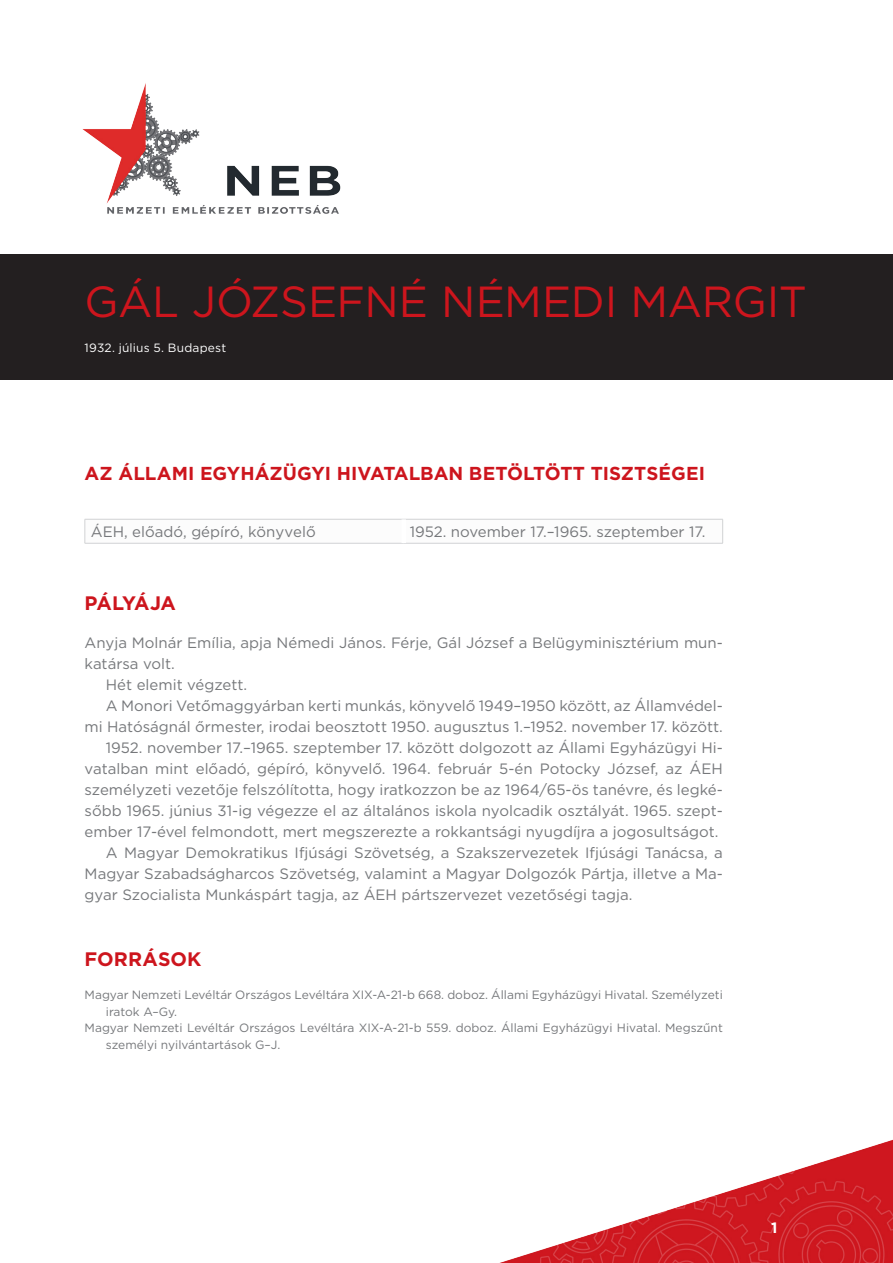
<style>
.page{position:relative;width:893px;height:1263px;background:#fff}
.page>*{position:absolute;margin:0;border:0;box-sizing:border-box;transform-origin:0 0}
.t1{font:43.5px "Gotham";letter-spacing:-.01em;color:#cd151d}
.t2{font:700 19.5px "Gotham";letter-spacing:-.01em;color:#cd151d}
.t3{font:700 18.75px "Gotham";color:#cd151d}
.t4{font:15px "Gotham";color:#76787b}
.t5{font:700 15px "Gotham";color:#fff}
.t6{font:12px "Gotham";color:#76787b}
.t7{font:12px "Gotham";letter-spacing:.015em;color:#fff}
</style>
<div class="page">
<img style="left:500px;top:1140px;width:393px;height:123px">
<div style="left:0;top:254px;width:893px;height:125px;background:#231f20"></div>
<img style="left:82px;top:83px;width:259px;height:131px">
<svg style="left:85px;top:519px;width:638px;height:24px"></svg>
<hr style="left:85px;top:543px;width:319px;height:1px;background:#d1d2d4">
<hr style="left:404px;top:543px;width:319px;height:1px;background:#d1d2d4">
<div style="left:401px;top:519px;width:5px;height:24px;background:#fff"></div>
<h1 class="t1" style="left:85px;top:274px;width:724px">Gál Józsefné N émedi Marg it</h1>
<p class="t7" style="left:85px;top:340px;width:143px">1932. július 5. Budapest</p>
<p class="t3" style="left:85px;top:461px;width:622px">AZ ÁLLAMI EGYHÁZÜGYI H IVATALBAN BETÖLTÖTT TISZTSÉGEI</p>
<p class="t4" style="left:91px;top:522px;width:226px">ÁEH, előadó, gépíró, könyvelő</p>
<p class="t4" style="left:410px;top:522px;width:297px">1952. november 17.–1965. szeptember 17.</p>
<h2 class="t2" style="left:85px;top:590px;width:92px">PÁLYÁJA</h2>
<p class="t4" style="left:85px;top:633px;width:640px">Anyja Molnár Emília, apja Némedi János. Férje, Gál József a Belügyminisztérium mun-</p>
<p class="t4" style="left:85px;top:654px;width:92px">katársa volt.</p>
<p class="t4" style="left:106px;top:675px;width:143px">Hét elemit végzett.</p>
<p class="t4" style="left:106px;top:696px;width:618px">A M onori Vetőmaggyárban kerti munkás, könyvelő 1949–1950 között, az Államvédel-</p>
<p class="t4" style="left:85px;top:717px;width:640px">mi Hatóságnál őrmester, irodai beosztott 1950. augusztus 1.–1952. november 17. között.</p>
<p class="t4" style="left:106px;top:738px;width:618px">1952. november 17.–1965. szeptember 17. között dolgozott az Állami Egyházügyi Hi-</p>
<p class="t4" style="left:85px;top:759px;width:640px">vatalban mint előadó, gépíró, könyvelő. 1964. február 5-én Potocky József, az ÁE H</p>
<p class="t4" style="left:85px;top:780px;width:640px">személyzeti vezetője felszólította, hogy iratkozzon be az 1964/65-ös tanévre, és legké-</p>
<p class="t4" style="left:85px;top:801px;width:640px">sőbb 1965. június 31-ig végezze el az általános iskola nyolcadik osztályát. 1965. szept-</p>
<p class="t4" style="left:85px;top:822px;width:635px">ember 17-ével felmondott, mert megszerezte a rokkantsági nyugdíjra a jogosultságot.</p>
<p class="t4" style="left:106px;top:843px;width:618px">A M agyar Demokratikus I fjúsági Szövetség, a Szakszervezetek I fjúsági Tanácsa, a</p>
<p class="t4" style="left:85px;top:864px;width:640px">Magyar Szabadságharcos Szövetség, valamint a Magyar Dolgozók Pártja, illetve a Ma-</p>
<p class="t4" style="left:85px;top:885px;width:549px">gyar Szocialista M unkáspárt tagja, az ÁE H pártszervezet vezetőségi tagja.</p>
<h2 class="t2" style="left:85px;top:946px;width:118px">FORRÁSOK</h2>
<p class="t6" style="left:85px;top:987px;width:640px">Magyar Nemzeti Levéltár Országos Levéltára XIX-A-21-b 668. doboz. Állami Egyházügyi Hivatal. Személyzeti</p>
<p class="t6" style="left:106px;top:1004px;width:73px">iratok A–Gy.</p>
<p class="t6" style="left:85px;top:1020px;width:640px">Magyar Nemzeti Levéltár Országos Levéltára XIX-A-21-b 559. doboz. Állami Egyházügyi Hivatal. Megszűnt</p>
<p class="t6" style="left:106px;top:1037px;width:176px">személyi nyilvántartások G–J.</p>
<p class="t5" style="left:771px;top:1218px;width:8px">1</p>
</div>
